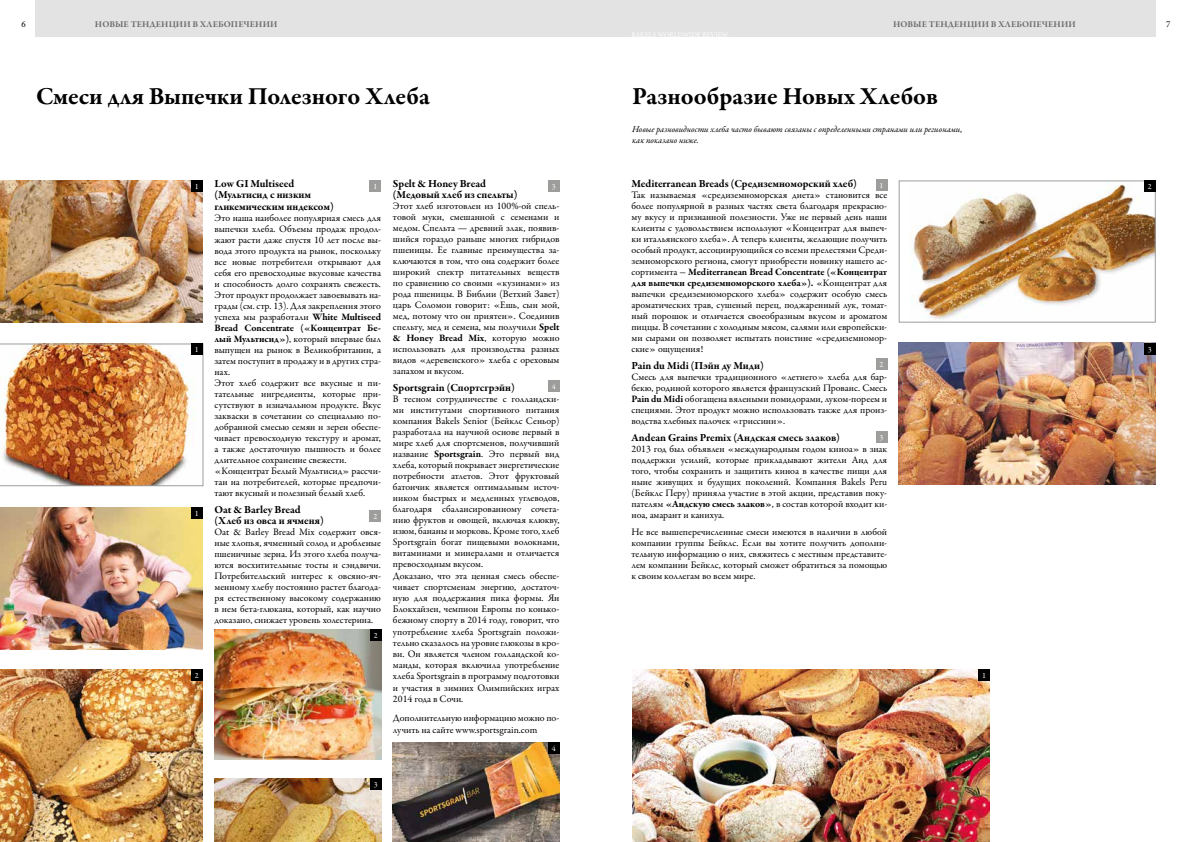
<style>
.page{position:relative;width:1191px;height:842px;background:#fff}
.page>*{position:absolute;margin:0;border:0;box-sizing:border-box;transform-origin:0 0}
.t1{font:700 25px "Garamond Premr Pro";letter-spacing:-.005em;color:#000}
.t2{font:700 11px/11.2px "Garamond Premr Pro";letter-spacing:-.005em;color:#000}
.t3{font:10px/11px "Garamond Premr Pro";color:#000;text-align:justify}
.t4{font:italic 9px/11.2px "Garamond Premr Pro";color:#000}
.t5{font:700 9px "Garamond Premr Pro";color:#706f6f}
.t6{font:9px "Minion Pro";color:#000}
.t7{font:8px "Garamond Premr Pro";color:#fff}
.s1{font-weight:700}
</style>
<div class="page">
<div style="left:595px;top:0;width:560px;height:37px;background:#e3e3e3"></div>
<div style="left:35px;top:0;width:560px;height:37px;background:#e3e3e3"></div>
<div style="left:370px;top:181px;width:11px;height:11px;background:#9d9d9c"></div>
<div style="left:876px;top:179px;width:11px;height:12px;background:#9d9d9c"></div>
<div style="left:876px;top:359px;width:11px;height:11px;background:#9d9d9c"></div>
<div style="left:876px;top:431px;width:11px;height:12px;background:#9d9d9c"></div>
<div style="left:548px;top:181px;width:11px;height:11px;background:#9d9d9c"></div>
<div style="left:548px;top:380px;width:11px;height:12px;background:#9d9d9c"></div>
<div style="left:370px;top:510px;width:11px;height:12px;background:#9d9d9c"></div>
<img style="left:0;top:181px;width:203px;height:141px">
<img style="left:0;top:507px;width:203px;height:142px">
<img style="left:0;top:344px;width:203px;height:142px">
<img style="left:214px;top:629px;width:167px;height:131px">
<img style="left:0;top:669px;width:203px;height:173px">
<img style="left:214px;top:778px;width:167px;height:64px">
<img style="left:392px;top:743px;width:168px;height:99px">
<div style="left:191px;top:181px;width:11px;height:11px;background:#000"></div>
<div style="left:191px;top:344px;width:11px;height:11px;background:#000"></div>
<div style="left:191px;top:507px;width:11px;height:12px;background:#000"></div>
<div style="left:191px;top:669px;width:11px;height:11px;background:#000"></div>
<div style="left:370px;top:629px;width:11px;height:12px;background:#000"></div>
<div style="left:370px;top:778px;width:11px;height:11px;background:#000"></div>
<div style="left:548px;top:743px;width:11px;height:11px;background:#000"></div>
<img style="left:632px;top:669px;width:357px;height:173px">
<img style="left:910px;top:183px;width:243px;height:136px">
<div style="left:899px;top:181px;width:256px;height:141px;border:1px solid #9d9d9c"></div>
<img style="left:899px;top:343px;width:256px;height:142px">
<div style="left:978px;top:669px;width:11px;height:11px;background:#000"></div>
<div style="left:1144px;top:181px;width:11px;height:11px;background:#000"></div>
<div style="left:1144px;top:343px;width:11px;height:11px;background:#000"></div>
<p class="t6" style="left:22px;top:18px;width:6px">6</p>
<p class="t6" style="left:1166px;top:18px;width:6px">7</p>
<p class="t5" style="left:95px;top:19px;width:184px">НОВЫЕ ТЕНДЕНЦИИ В ХЛЕБОПЕЧЕНИИ</p>
<p class="t5" style="left:893px;top:19px;width:184px">НОВЫЕ ТЕНДЕНЦИИ В ХЛЕБОПЕЧЕНИИ</p>
<h1 class="t1" style="left:36px;top:81px;width:395px">Смеси для Выпечки Полезного Хлеба</h1>
<h1 class="t1" style="left:632px;top:81px;width:307px">Разнообразие Новых Хлебов</h1>
<p class="t4" style="left:632px;top:124px;width:332px">Новые разновидности хлеба часто бывают связаны с определенными странами или регионами, как показано ниже.</p>
<p class="t2" style="left:393px;top:178px;width:126px">Spelt &amp; Honey Bread (Медовый хлеб из спельты)</p>
<p class="t3" style="left:393px;top:201px;width:168px">Этот хлеб изготовлен из 100%-ой спель&shy;товой муки, смешанной с семенами и медом. Спельта — древний злак, появив&shy;шийся гораздо раньше многих гибридов пшеницы. Ее главные преимущества за&shy;ключаются в том, что она содержит более широкий спектр питательных веществ по сравнению со своими «кузинами» из рода пшеницы. В Библии (Ветхий Завет) царь Соломон говорит: «Ешь, сын мой, мед, потому что он приятен». Соединив спельту, мед и семена, мы получили <span class="s1">Spelt &amp; Honey Bread Mix</span>, которую можно использовать для производства разных видов «деревенского» хлеба с ореховым запахом и вкусом.</p>
<p class="t2" style="left:393px;top:382px;width:123px">Sportsgrain (Спортсгрэйн)</p>
<p class="t3" style="left:393px;top:394px;width:168px;text-align:left">В тесном сотрудничестве с голландски&shy;ми институтами спортивного питания компания Bakels Senior (Бейклс Сеньор) разработала на научной основе первый в мире хлеб для спортсменов, получивший название <span class="s1">Sportsgrain</span>. Это первый вид хлеба, который покрывает энергетические потребности атлетов. Этот фруктовый батончик является оптимальным источ&shy;ником быстрых и медленных углеводов, благодаря сбалансированному сочета&shy;нию фруктов и овощей, включая клюкву, изюм, бананы и морковь. Кроме того, хлеб Sportsgrain богат пищевыми волокнами, витаминами и минералами и отличается превосходным вкусом.<br>Доказано, что эта ценная смесь обеспе&shy;чивает спортсменам энергию, достаточ&shy;ную для поддержания пика формы. Ян Блокхайзен, чемпион Европы по конько&shy;бежному спорту в 2014 году, говорит, что употребление хлеба Sportsgrain положи&shy;тельно сказалось на уровне глюкозы в кро&shy;ви. Он является членом голландской ко&shy;манды, которая включила употребление хлеба Sportsgrain в программу подготовки и участия в зимних Олимпийских играх 2014 года в Сочи.</p>
<p class="t3" style="left:393px;top:713px;width:168px">Дополнительную информацию можно по&shy;лучить на сайте www.sportsgrain.com</p>
<p class="t2" style="left:631px;top:178px;width:227px">Mediterranean Breads (Средиземноморский хлеб)</p>
<p class="t3" style="left:631px;top:190px;width:257px">Так называемая «средиземноморская диета» становится все более популярной в разных частях света благодаря прекрасно&shy;му вкусу и признанной полезности. Уже не первый день наши клиенты с удовольствием используют «Концентрат для выпеч&shy;ки итальянского хлеба». А теперь клиенты, желающие получить особый продукт, ассоциирующийся со всеми прелестями Среди&shy;земноморского региона, смогут приобрести новинку нашего ас&shy;сортимента - <span class="s1">Mediterranean Bread Concentrate («Концентрат для выпечки средиземноморского хлеба»).</span> «Концентрат для выпечки средиземноморского хлеба» содержит особую смесь ароматических трав, сушеный перец, поджаренный лук, томат&shy;ный порошок и отличается своеобразным вкусом и ароматом пиццы. В сочетании с холодным мясом, салями или европейски&shy;ми сырами он позволяет испытать поистине «средиземномор&shy;ские» ощущения!</p>
<p class="t2" style="left:631px;top:360px;width:134px">Pain du Midi (Пэйн ду Миди)</p>
<p class="t3" style="left:631px;top:372px;width:257px">Смесь для выпечки традиционного «летнего» хлеба для бар&shy;бекю, родиной которого является французский Прованс. Смесь <span class="s1">Pain du Midi</span> обогащена вялеными помидорами, луком-пореем и специями. Этот продукт можно использовать также для произ&shy;водства хлебных палочек «гриссини».</p>
<p class="t2" style="left:631px;top:432px;width:210px">Andean Grains Premix (Андская смесь злаков)</p>
<p class="t3" style="left:631px;top:444px;width:257px">2013 год был объявлен «международным годом киноа» в знак поддержки усилий, которые прикладывают жители Анд для того, чтобы сохранить и защитить киноа в качестве пищи для ныне живущих и будущих поколений. Компания Bakels Peru (Бейклс Перу) приняла участие в этой акции, представив поку&shy;пателям <span class="s1">«Андскую смесь злаков»</span>, в состав которой входит ки&shy;ноа, амарант и канихуа.</p>
<p class="t3" style="left:631px;top:526px;width:257px">Не все вышеперечисленные смеси имеются в наличии в любой компании группы Бейклс. Если вы хотите получить дополни&shy;тельную информацию о них, свяжитесь с местным представите&shy;лем компании Бейклс, который сможет обратиться за помощью к своим коллегам во всем мире.</p>
<p class="t2" style="left:214px;top:178px;width:121px">Low GI Multiseed (Мультисид с низким гликемическим индексом)</p>
<p class="t3" style="left:214px;top:212px;width:168px;text-align:left">Это наша наиболее популярная смесь для выпечки хлеба. Объемы продаж продол&shy;жают расти даже спустя 10 лет после вы&shy;вода этого продукта на рынок, поскольку все новые потребители открывают для себя его превосходные вкусовые качества и способность долго сохранять свежесть.<br>Этот продукт продолжает завоевывать на&shy;грады (см. стр. 13). Для закрепления этого успеха мы разработали <span class="s1">White Multiseed Bread Concentrate («Концентрат Бе&shy;лый Мультисид»)</span>, который впервые был выпущен на рынок в Великобритании, а затем поступит в продажу и в других стра&shy;нах.<br>Этот хлеб содержит все вкусные и пи&shy;тательные ингредиенты, которые при&shy;сутствуют в изначальном продукте. Вкус закваски в сочетании со специально по&shy;добранной смесью семян и зерен обеспе&shy;чивает превосходную текстуру и аромат, а также достаточную пышность и более длительное сохранение свежести. «Концентрат Белый Мультисид» рассчи&shy;тан на потребителей, которые предпочи&shy;тают вкусный и полезный белый хлеб.</p>
<p class="t2" style="left:214px;top:504px;width:111px">Oat &amp; Barley Bread (Хлеб из овса и ячменя)</p>
<p class="t3" style="left:214px;top:526px;width:168px">Oat &amp; Barley Bread Mix содержит овся&shy;ные хлопья, ячменный солод и дробленые пшеничные зерна. Из этого хлеба получа&shy;ются восхитительные тосты и сэндвичи.<br>Потребительский интерес к овсяно-яч&shy;менному хлебу постоянно растет благода&shy;ря естественному высокому содержанию в нем бета-глюкана, который, как научно доказано, снижает уровень холестерина.</p>
<p class="t7" style="left:373px;top:182px;width:5px">1</p>
<p class="t7" style="left:879px;top:180px;width:5px">1</p>
<p class="t7" style="left:195px;top:182px;width:5px">1</p>
<p class="t7" style="left:552px;top:182px;width:5px">3</p>
<p class="t7" style="left:195px;top:345px;width:5px">1</p>
<p class="t7" style="left:879px;top:360px;width:5px">2</p>
<p class="t7" style="left:552px;top:382px;width:5px">4</p>
<p class="t7" style="left:879px;top:432px;width:5px">3</p>
<p class="t7" style="left:195px;top:509px;width:5px">1</p>
<p class="t7" style="left:373px;top:511px;width:5px">2</p>
<p class="t7" style="left:374px;top:631px;width:5px">2</p>
<p class="t7" style="left:195px;top:670px;width:5px">2</p>
<p class="t7" style="left:374px;top:779px;width:5px">3</p>
<p class="t7" style="left:552px;top:744px;width:5px">4</p>
<p class="t7" style="left:982px;top:670px;width:5px">1</p>
<p class="t7" style="left:1148px;top:182px;width:5px">2</p>
<p class="t7" style="left:1148px;top:344px;width:5px">3</p>
</div>
